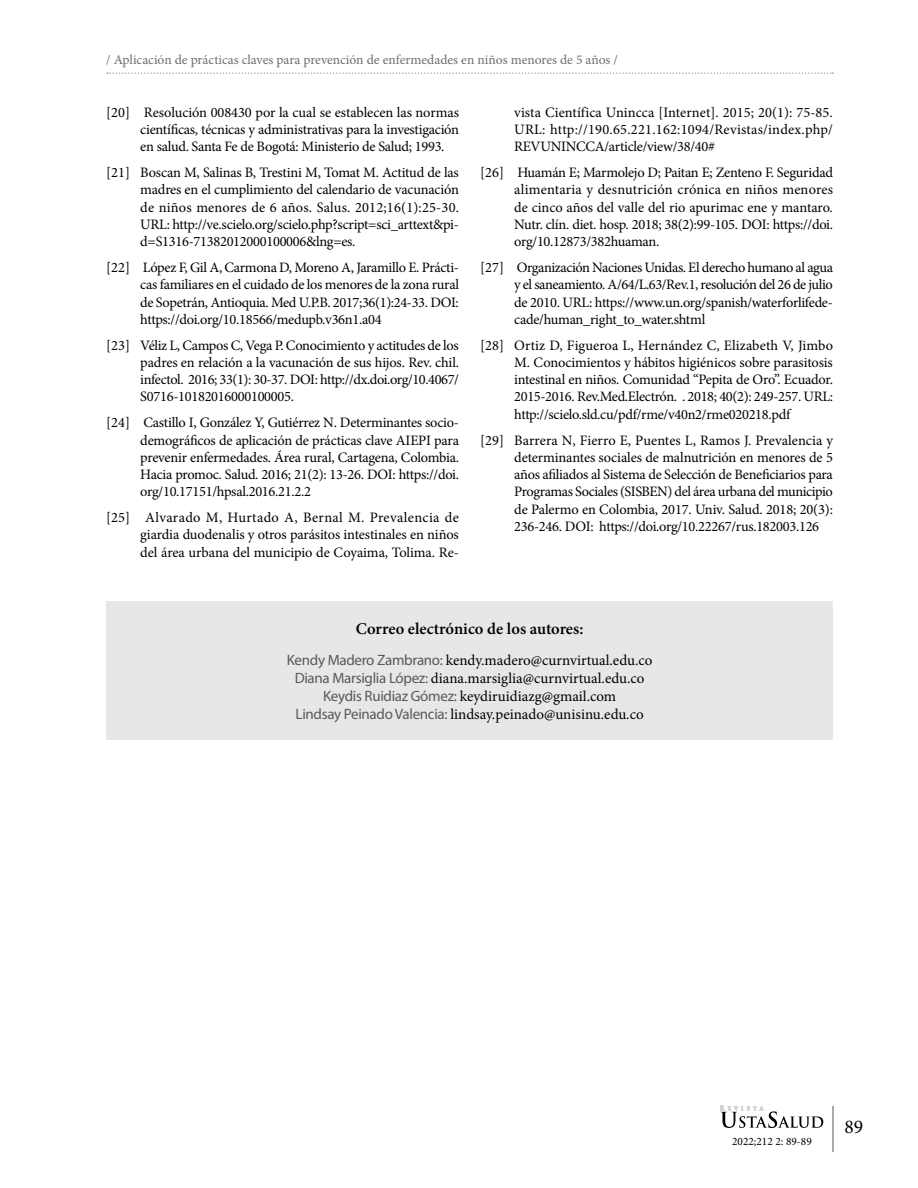
<style>
.page{position:relative;width:918px;height:1188px;background:#fff}
.page>*{position:absolute;margin:0;border:0;box-sizing:border-box;transform-origin:0 0}
.t1{font:19.5px "Minion Pro";color:#000}
.t2{font:600 16.5px "Minion Pro";color:#000}
.t3{font:15px/18px "Minion Pro";color:#000;text-align:center}
.t4{font:14.4px/17.2px "Minion Pro";letter-spacing:-.02em;color:#000;text-align:justify}
.t5{font:13.5px "Minion Pro";color:#6d6e71}
.t6{font:11.4px "Minion Pro";color:#000}
.s1{font-family:"Myriad Pro";color:#58595b}
</style>
<div class="page">
<svg style="left:107px;top:72px;width:726px;height:2px"></svg>
<svg style="left:720px;top:1106px;width:103px;height:22px"></svg>
<hr style="left:832px;top:1106px;width:2px;height:45px;background:#a7a9ac">
<div style="left:106px;top:601px;width:727px;height:139px;background:#e6e7e8"></div>
<p class="t5" style="left:106px;top:51px;width:513px">/ Aplicación de prácticas claves para prevención de enfermedades en niños menores de 5 años /</p>
<p class="t4" style="left:140px;top:104px;width:320px;text-indent:-34px">[20] Resolución 008430 por la cual se establecen las normas científicas, técnicas y administrativas para la investigación en salud. Santa Fe de Bogotá: Ministerio de Salud; 1993.</p>
<p class="t4" style="left:140px;top:164px;width:320px;text-indent:-34px">[21] Boscan M, Salinas B, Trestini M, Tomat M. Actitud de las madres en el cumplimiento del calendario de vacunación de niños menores de 6 años. Salus. 2012;16(1):25-30.<br>URL: http://ve.scielo.org/scielo.php?script=sci_arttext&amp;pi&shy;d=S1316-71382012000100006&amp;lng=es.</p>
<p class="t4" style="left:140px;top:259px;width:320px;text-indent:-34px">[22] López F, Gil A, Carmona D, Moreno A, Jaramillo E. Prácti&shy;cas familiares en el cuidado de los menores de la zona rural de Sopetrán, Antioquia. Med U.P.B. 2017;36(1):24-33. DOI: https://doi.org/10.18566/medupb.v36n1.a04</p>
<p class="t4" style="left:140px;top:336px;width:320px;text-indent:-34px">[23] Véliz L, Campos C, Vega P. Conocimiento y actitudes de los padres en relación a la vacunación de sus hijos. Rev. chil. infectol. 2016; 33(1): 30-37. DOI: http://dx.doi.org/10.4067/ S0716-10182016000100005.</p>
<p class="t4" style="left:140px;top:414px;width:320px;text-indent:-34px">[24] Castillo I, González Y, Gutiérrez N. Determinantes socio&shy;demográficos de aplicación de prácticas clave AIEPI para prevenir enfermedades. Área rural, Cartagena, Colombia.<br>Hacia promoc. Salud. 2016; 21(2): 13-26. DOI: https://doi. org/10.17151/hpsal.2016.21.2.2</p>
<p class="t4" style="left:140px;top:509px;width:320px;text-indent:-34px">[25] Alvarado M, Hurtado A, Bernal M. Prevalencia de giardia duodenalis y otros parásitos intestinales en niños del área urbana del municipio de Coyaima, Tolima. Re-</p>
<p class="t4" style="left:514px;top:104px;width:320px">vista Científica Unincca [Internet]. 2015; 20(1): 75-85.<br>URL: http://190.65.221.162:1094/Revistas/index.php/ REVUNINCCA/article/view/38/40#</p>
<p class="t4" style="left:514px;top:164px;width:320px;text-indent:-34px">[26] Huamán E; Marmolejo D; Paitan E; Zenteno F. Seguridad alimentaria y desnutrición crónica en niños menores de cinco años del valle del rio apurimac ene y mantaro.<br>Nutr. clín. diet. hosp. 2018; 38(2):99-105. DOI: https://doi. org/10.12873/382huaman.</p>
<p class="t4" style="left:514px;top:259px;width:320px;text-indent:-34px">[27] Organización Naciones Unidas. El derecho humano al agua y el saneamiento. A/64/L.63/Rev.1, resolución del 26 de julio de 2010. URL: https://www.un.org/spanish/waterforlifede&shy;cade/human_right_to_water.shtml</p>
<p class="t4" style="left:514px;top:336px;width:320px;text-indent:-34px">[28] Ortiz D, Figueroa L, Hernández C, Elizabeth V, Jimbo M. Conocimientos y hábitos higiénicos sobre parasitosis intestinal en niños. Comunidad “Pepita de Oro”. Ecuador.<br>2015-2016. Rev.Med.Electrón. . 2018; 40(2): 249-257. URL: http://scielo.sld.cu/pdf/rme/v40n2/rme020218.pdf</p>
<p class="t4" style="left:514px;top:431px;width:320px;text-indent:-34px">[29] Barrera N, Fierro E, Puentes L, Ramos J. Prevalencia y determinantes sociales de malnutrición en menores de 5 años afiliados al Sistema de Selección de Beneficiarios para Programas Sociales (SISBEN) del área urbana del municipio de Palermo en Colombia, 2017. Univ. Salud. 2018; 20(3):<br>236-246. DOI: https://doi.org/10.22267/rus.182003.126</p>
<p class="t2" style="left:356px;top:618px;width:229px">Correo electrónico de los autores:</p>
<p class="t3" style="left:287px;top:651px;width:367px"><span class="s1">Kendy Madero Zambrano:</span> kendy.madero@curnvirtual.edu.co <span class="s1">Diana Marsiglia López:</span> diana.marsiglia@curnvirtual.edu.co <span class="s1">Keydis Ruidiaz Gómez:</span> keydiruidiazg@gmail.com<br><span class="s1">Lindsay Peinado Valencia:</span> lindsay.peinado@unisinu.edu.co</p>
<p class="t6" style="left:732px;top:1134px;width:81px">2022;212 2: 89-89</p>
<h1 class="t1" style="left:844px;top:1114px;width:20px">89</h1>
</div>
